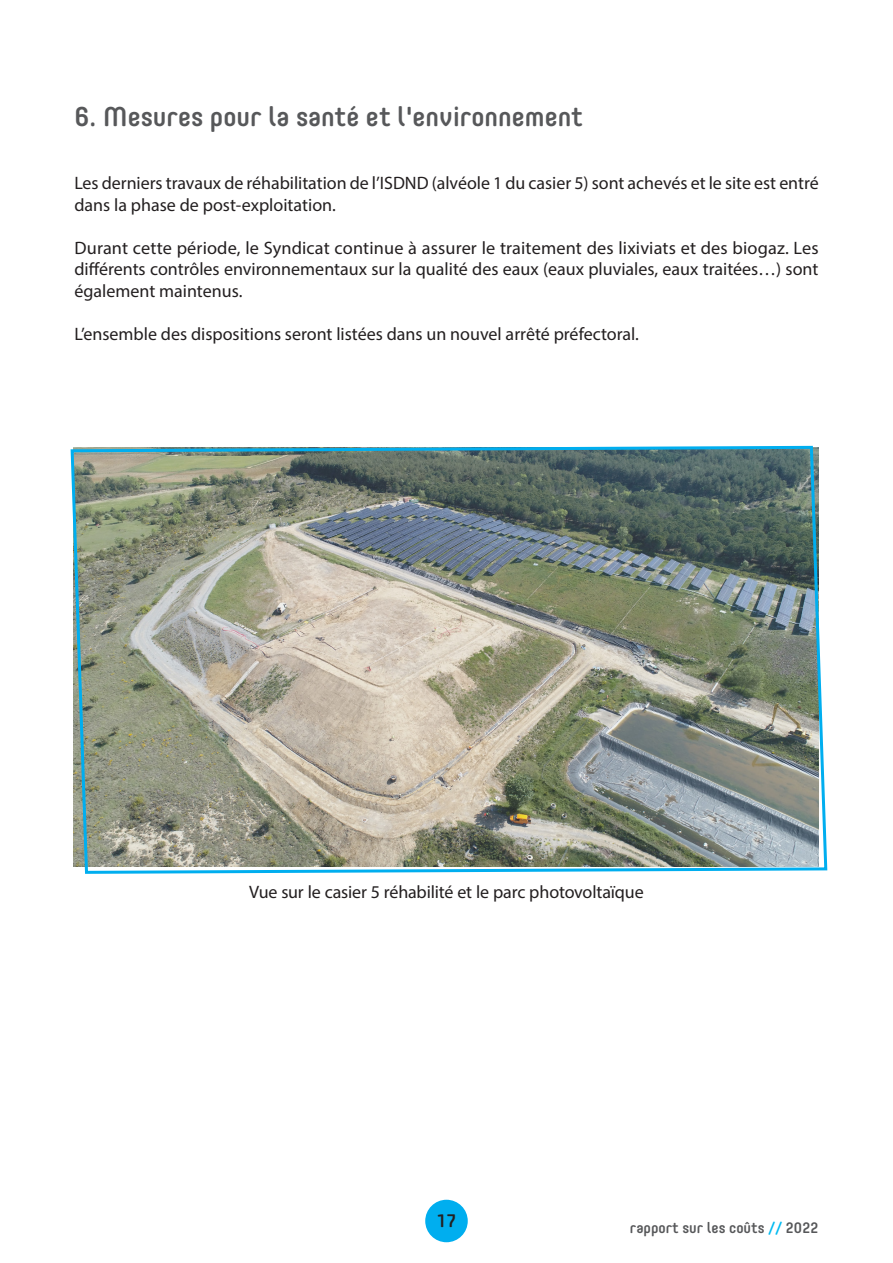
<style>
.page{position:relative;width:893px;height:1263px;background:#fff}
.page>*{position:absolute;margin:0;border:0;box-sizing:border-box;transform-origin:0 0}
._00_-_TITRE_CORE_NOIR_30_PT{font:500 27px "Core Mellow";color:#57585a}
._00_-_CONDENSED_BOLD_8{font:18px/21.6px "Myriad Pro";color:#231f20}
.t1{font:500 18px "Core Mellow";color:#231f20}
.t2{font:500 15px "Core Mellow";color:#57585a}
.s1{color:#00baf1}
</style>
<div class="page">
<img style="left:70px;top:445px;width:758px;height:429px">
<div style="left:425px;top:1200px;width:43px;height:42px;background:#00aeef;border-radius:50%"></div>
<p class="_00_-_TITRE_CORE_NOIR_30_PT" style="left:74px;top:96px;width:510px">6. Mesures pour la santé et l'environnement</p>
<p class="_00_-_CONDENSED_BOLD_8" style="left:74px;top:172px;width:746px">Les derniers travaux de réhabilitation de l’ISDND (alvéole 1 du casier 5) sont achevés et le site est entré dans la phase de post-exploitation.</p>
<p class="_00_-_CONDENSED_BOLD_8" style="left:74px;top:237px;width:746px;text-align:justify">Durant cette période, le Syndicat continue à assurer le traitement des lixiviats et des biogaz. Les différents contrôles environnementaux sur la qualité des eaux (eaux pluviales, eaux traitées…) sont également maintenus.</p>
<p class="_00_-_CONDENSED_BOLD_8" style="left:74px;top:323px;width:566px">L’ensemble des dispositions seront listées dans un nouvel arrêté préfectoral.</p>
<p class="_00_-_CONDENSED_BOLD_8" style="left:249px;top:881px;width:396px">Vue sur le casier 5 réhabilité et le parc photovoltaïque</p>
<p class="t1" style="left:437px;top:1207px;width:21px">17</p>
<p class="t2" style="left:630px;top:1217px;width:190px">rapport sur les coûts <span class="s1">//</span> 2022</p>
</div>
